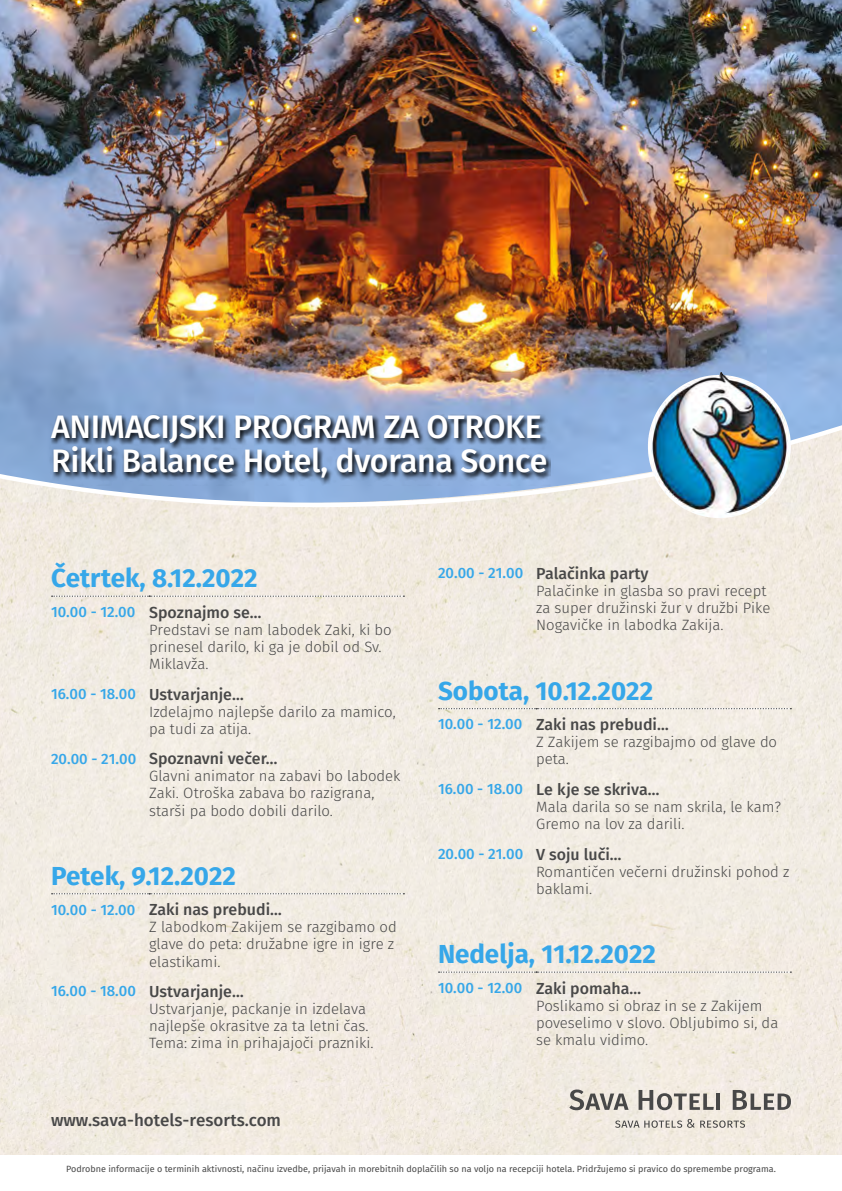
<style>
.page{position:relative;width:842px;height:1191px;background:#fff}
.page>*{position:absolute;margin:0;border:0;box-sizing:border-box;transform-origin:0 0}
.t1{font:500 32.4px/34.2px "Fira Sans";letter-spacing:-.01em;color:#fff}
.t2{font:700 26px "Fira Sans";color:#36a7e9}
.t3{font:500 17px "Fira Sans";color:#484848}
.t4{font:500 16px "Fira Sans";color:#484848}
.t5{font:300 14.9px/17px "Fira Sans";color:#484848}
.t6{font:9px "Fira Sans";color:#484848}
.s1{font-size:14.9px;color:#36a7e9}
.s2{font-weight:500;color:#36a7e9}
.s3{font-weight:500;font-size:16px}
</style>
<div class="page">
<div style="left:0;top:515px;width:842px;height:640px;background:#f2ebe2"></div>
<img style="left:0;top:0;width:842px;height:418px">
<svg style="left:0;top:418px;width:842px;height:97px;background:#abc1d2"></svg>
<svg style="left:569px;top:1089px;width:60px;height:21px"></svg>
<svg style="left:639px;top:1090px;width:75px;height:20px"></svg>
<hr style="left:717px;top:1093px;width:3px;height:16px;background:#484848">
<svg style="left:733px;top:1090px;width:58px;height:19px"></svg>
<svg style="left:615px;top:1118px;width:130px;height:9px"></svg>
<svg style="left:49px;top:415px;width:504px;height:71px;background:#62799a"></svg>
<img style="left:673px;top:372px;width:48px;height:20px">
<svg style="left:52px;top:893px;width:352px;height:1px"></svg>
<svg style="left:52px;top:595px;width:352px;height:2px"></svg>
<svg style="left:439px;top:708px;width:352px;height:1px"></svg>
<svg style="left:439px;top:971px;width:352px;height:1px"></svg>
<h1 class="t1" style="left:51px;top:411px;width:498px">ANIMACIJSKI PROGRAM ZA OTROKE<br>Rikli Balance Hotel, dvorana Sonce</h1>
<h2 class="t2" style="left:51px;top:560px;width:208px">Četrtek, 8.12.2022</h2>
<p class="t4" style="left:51px;top:601px;width:212px"><span class="s1">10.00 - 12.00</span> Spoznajmo se…</p>
<p class="t5" style="left:149px;top:622px;width:244px">Predstavi se nam labodek Zaki, ki bo prinesel darilo, ki ga je dobil od Sv.<br>Miklavža.</p>
<p class="t4" style="left:51px;top:683px;width:194px"><span class="s1">16.00 - 18.00</span> Ustvarjanje…</p>
<p class="t5" style="left:149px;top:704px;width:248px">Izdelajmo najlepše darilo za mamico, pa tudi za atija.</p>
<p class="t4" style="left:51px;top:747px;width:228px"><span class="s1">20.00 - 21.00</span> Spoznavni večer…</p>
<p class="t5" style="left:149px;top:769px;width:253px">Glavni animator na zabavi bo labodek<br>Zaki. Otroška zabava bo razigrana, starši pa bodo dobili darilo.</p>
<h2 class="t2" style="left:51px;top:857px;width:186px">Petek, 9.12.2022</h2>
<p class="t4" style="left:51px;top:898px;width:232px"><span class="s1">10.00 - 12.00</span> Zaki nas prebudi…</p>
<p class="t5" style="left:149px;top:919px;width:249px">Z labodkom Zakijem se razgibamo od glave do peta: družabne igre in igre z elastikami.</p>
<p class="t4" style="left:51px;top:980px;width:194px"><span class="s1">16.00 - 18.00</span> Ustvarjanje…</p>
<p class="t5" style="left:149px;top:1001px;width:226px">Ustvarjanje, packanje in izdelava najlepše okrasitve za ta letni čas.<br>Tema: zima in prihajajoči prazniki.</p>
<p class="t3" style="left:51px;top:1107px;width:232px">www.sava-hotels-resorts.com</p>
<p class="t4" style="left:438px;top:562px;width:212px"><span class="s1">20.00 - 21.00</span> Palačinka party</p>
<p class="t5" style="left:536px;top:583px;width:236px">Palačinke in glasba so pravi recept za super družinski žur v družbi Pike<br>Nogavičke in labodka Zakija.</p>
<h2 class="t2" style="left:438px;top:672px;width:217px">Sobota, 10.12.2022</h2>
<p class="t4" style="left:438px;top:713px;width:232px"><span class="s1">10.00 - 12.00</span> Zaki nas prebudi…</p>
<p class="t5" style="left:536px;top:734px;width:242px">Z Zakijem se razgibajmo od glave do peta.</p>
<p class="t4" style="left:438px;top:778px;width:223px"><span class="s1">16.00 - 18.00</span> Le kje se skriva…</p>
<p class="t5" style="left:536px;top:799px;width:247px">Mala darila so se nam skrila, le kam?<br>Gremo na lov za darili.</p>
<p class="t5" style="left:536px;top:846px;width:255px;line-height:17.5px;text-indent:-98px"><span class="s2">20.00 - 21.00</span> <span class="s3">V soju luči…<br></span>Romantičen večerni družinski pohod z baklami.</p>
<h2 class="t2" style="left:438px;top:935px;width:219px">Nedelja, 11.12.2022</h2>
<p class="t5" style="left:536px;top:980px;width:244px;line-height:17.3px;text-indent:-98px"><span class="s2">10.00 - 12.00</span> <span class="s3">Zaki pomaha…<br></span>Poslikamo si obraz in se z Zakijem poveselimo v slovo. Obljubimo si, da se kmalu vidimo.</p>
<p class="t6" style="left:66px;top:1163px;width:711px">Podrobne informacije o terminih aktivnosti, načinu izvedbe, prijavah in morebitnih doplačilih so na voljo na recepciji hotela. Pridržujemo si pravico do spremembe programa.</p>
</div>
